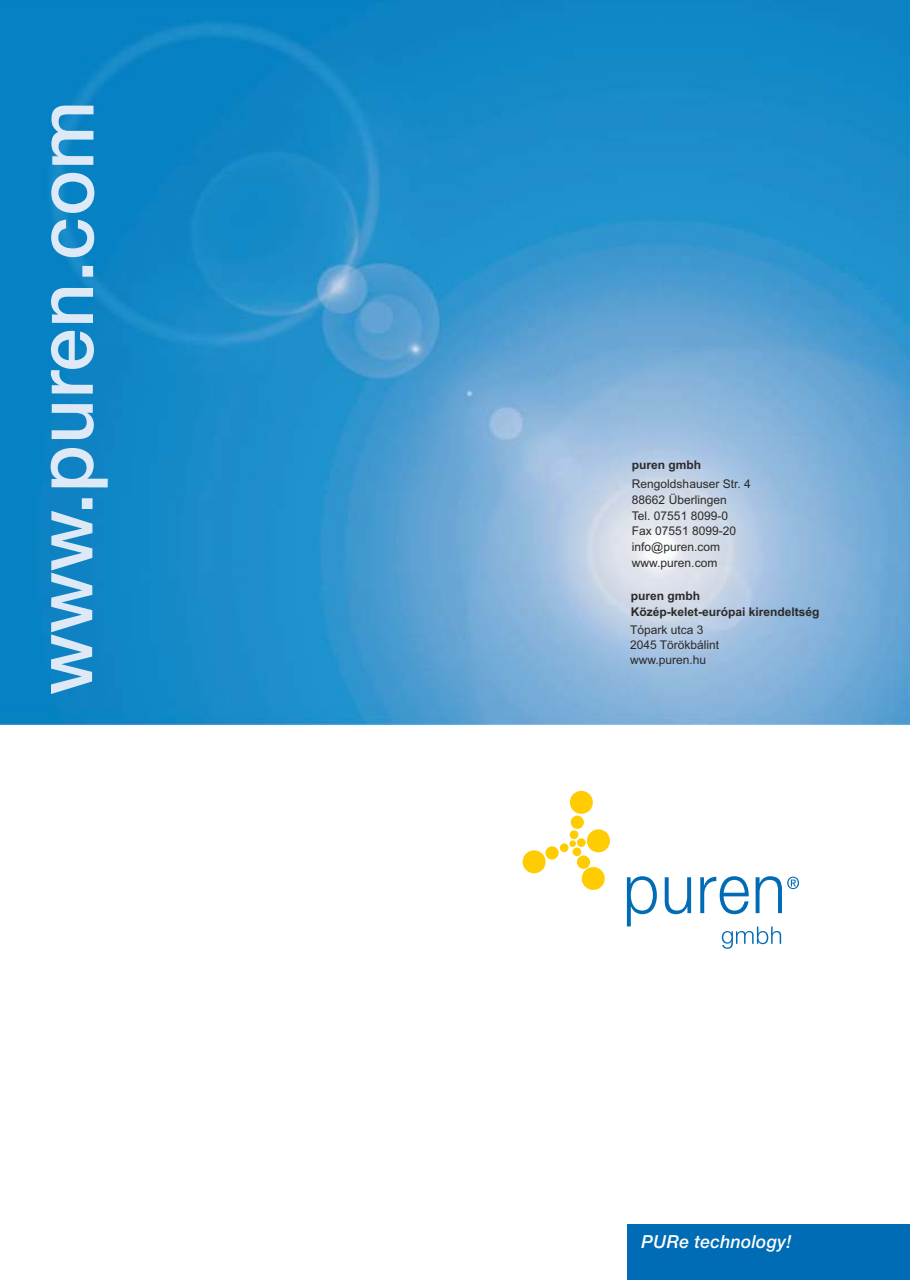
<style>
.page{position:relative;width:910px;height:1280px;background:#fff}
.page>*{position:absolute;margin:0;border:0;box-sizing:border-box;transform-origin:0 0}
.t1{font:500 79.35px "Helvetica Neue";color:#dee9f7}
.t2{font:italic 500 18px "Helvetica Neue";color:#fefefe}
.t3{font:12px/15.8px "Arial";color:#2b2a29}
.t4{font:700 12px/16px "Arial";color:#2b2a29}
</style>
<div class="page">
<img style="left:0;top:0;width:910px;height:724px">
<div style="left:627px;top:1224px;width:283px;height:56px;background:#006cb5"></div>
<div style="left:523px;top:850px;width:23px;height:23px;background:#fecc00;border-radius:50%"></div>
<div style="left:587px;top:829px;width:23px;height:23px;background:#fecc00;border-radius:50%"></div>
<div style="left:582px;top:867px;width:23px;height:23px;background:#fecc00;border-radius:50%"></div>
<div style="left:570px;top:791px;width:23px;height:23px;background:#fecc00;border-radius:50%"></div>
<div style="left:545px;top:846px;width:14px;height:13px;background:#fecc00;border-radius:50%"></div>
<div style="left:577px;top:855px;width:13px;height:14px;background:#fecc00;border-radius:50%"></div>
<div style="left:571px;top:816px;width:13px;height:13px;background:#fecc00;border-radius:50%"></div>
<div style="left:570px;top:830px;width:8px;height:9px;background:#fecc00;border-radius:50%"></div>
<div style="left:577px;top:838px;width:9px;height:9px;background:#fecc00;border-radius:50%"></div>
<div style="left:560px;top:843px;width:8px;height:9px;background:#fecc00;border-radius:50%"></div>
<div style="left:573px;top:847px;width:8px;height:9px;background:#fecc00;border-radius:50%"></div>
<div style="left:569px;top:840px;width:7px;height:7px;background:#fecc00;border-radius:50%"></div>
<svg style="left:627px;top:876px;width:172px;height:73px"></svg>
<h1 class="t1" style="left:31px;top:695px;width:597px;rotate:-90deg">www.puren.com</h1>
<p class="t4" style="left:632px;top:458px;width:71px">puren gmbh</p>
<p class="t3" style="left:632px;top:477px;width:120px">Rengoldshauser Str. 4<br>88662 Überlingen<br>Tel. 07551 8099-0<br>Fax 07551 8099-20 info@puren.com www.puren.com</p>
<p class="t4" style="left:631px;top:588px;width:190px">puren gmbh<br>Közép-kelet-európai kirendeltség</p>
<p class="t3" style="left:630px;top:623px;width:91px;line-height:15px">Tópark utca 3<br>2045 Törökbálint www.puren.hu</p>
<h2 class="t2" style="left:641px;top:1234px;width:152px">PURe technology!</h2>
</div>
